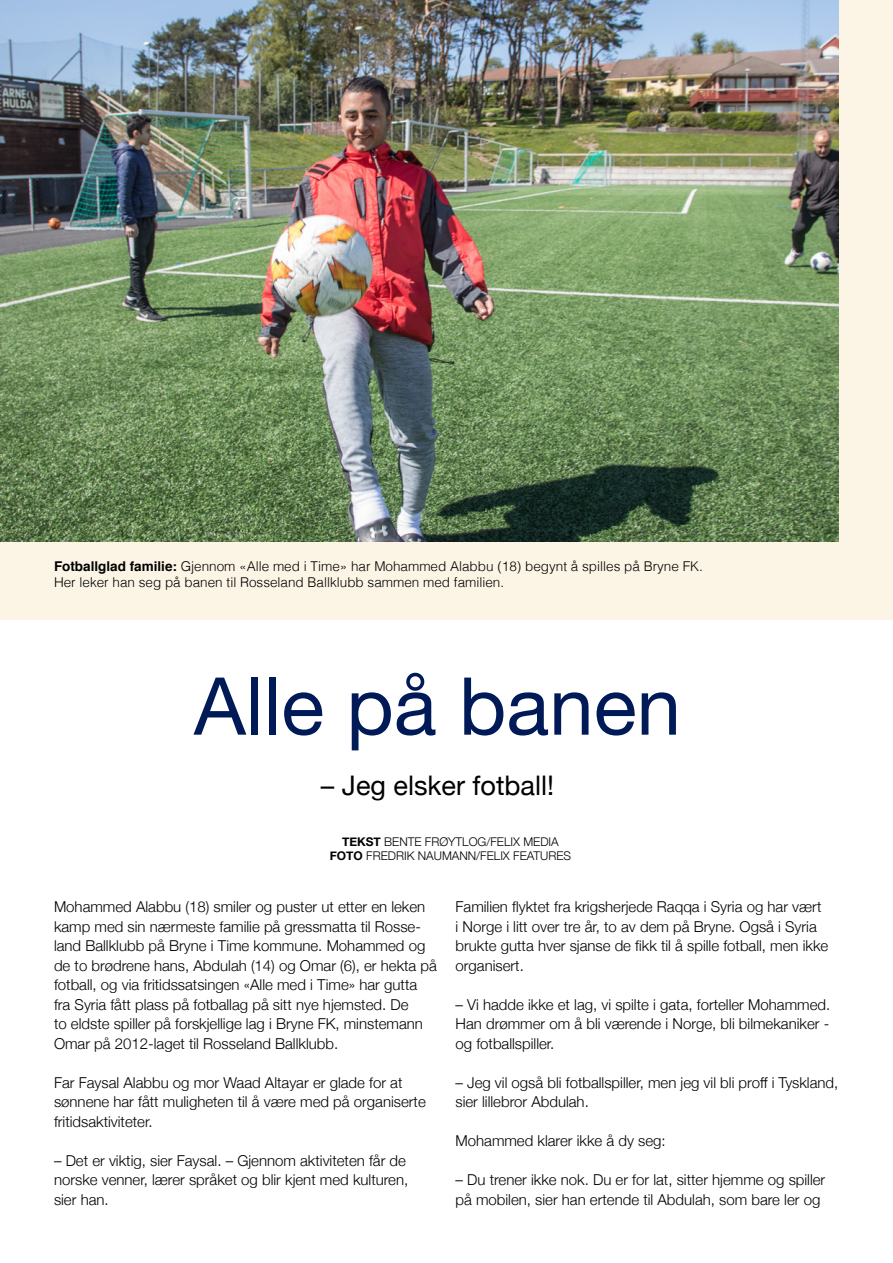
<style>
.page{position:relative;width:893px;height:1263px;background:#fff}
.page>*{position:absolute;margin:0;border:0;box-sizing:border-box;transform-origin:0 0}
.t1{font:79.95px "Helvetica Neue";color:#001a58}
.t2{font:27px "Helvetica Neue";color:#000}
.t3{font:300 15px/19.5px "Helvetica Neue";color:#000}
.t4{font:300 13.5px/16.2px "Helvetica";color:#000}
.t5{font:300 12px/14.4px "Helvetica Neue";color:#000;text-align:center}
.s1{font-weight:700}
</style>
<div class="page">
<div style="left:0;top:0;width:893px;height:620px;background:#fcf5e6"></div>
<img style="left:0;top:0;width:839px;height:542px">
<p class="t4" style="left:54px;top:557px;width:650px"><span class="s1">Fotballglad familie:</span> Gjennom «Alle med i Time» har Mohammed Alabbu (18) begynt å spilles på Bryne FK.<br>Her leker han seg på banen til Rosseland Ballklubb sammen med familien.</p>
<h1 class="t1" style="left:194px;top:648px;width:489px">Alle på banen</h1>
<h2 class="t2" style="left:321px;top:766px;width:235px">– Jeg elsker fotball!</h2>
<p class="t5" style="left:330px;top:833px;width:243px"><span class="s1">TEKST</span> BENTE FRØYTLOG/FELIX MEDIA<br><span class="s1">FOTO</span> FREDRIK NAUMANN/FELIX FEATURES</p>
<p class="t3" style="left:54px;top:896px;width:384px">Mohammed Alabbu (18) smiler og puster ut etter en leken kamp med sin nærmeste familie på gressmatta til Rosse&shy;land Ballklubb på Bryne i Time kommune. Mohammed og de to brødrene hans, Abdulah (14) og Omar (6), er hekta på fotball, og via fritidssatsingen «Alle med i Time» har gutta fra Syria fått plass på fotballag på sitt nye hjemsted. De<br>to eldste spiller på forskjellige lag i Bryne FK, minstemann Omar på 2012-laget til Rosseland Ballklubb.</p>
<p class="t3" style="left:54px;top:1071px;width:373px">Far Faysal Alabbu og mor Waad Altayar er glade for at sønnene har fått muligheten til å være med på organiserte fritidsaktiviteter.</p>
<p class="t3" style="left:54px;top:1149px;width:356px">– Det er viktig, sier Faysal. – Gjennom aktiviteten får de norske venner, lærer språket og blir kjent med kulturen, sier han.</p>
<p class="t3" style="left:455px;top:896px;width:374px">Familien flyktet fra krigsherjede Raqqa i Syria og har vært<br>i Norge i litt over tre år, to av dem på Bryne. Også i Syria brukte gutta hver sjanse de fikk til å spille fotball, men ikke organisert.</p>
<p class="t3" style="left:455px;top:993px;width:376px;text-align:justify">– Vi hadde ikke et lag, vi spilte i gata, forteller Mohammed.<br>Han drømmer om å bli værende i Norge, bli bilmekaniker - og fotballspiller.</p>
<p class="t3" style="left:455px;top:1071px;width:384px">– Jeg vil også bli fotballspiller, men jeg vil bli proff i Tyskland, sier lillebror Abdulah.</p>
<p class="t3" style="left:455px;top:1130px;width:212px">Mohammed klarer ikke å dy seg:</p>
<p class="t3" style="left:455px;top:1169px;width:371px">– Du trener ikke nok. Du er for lat, sitter hjemme og spiller på mobilen, sier han ertende til Abdulah, som bare ler og</p>
</div>
